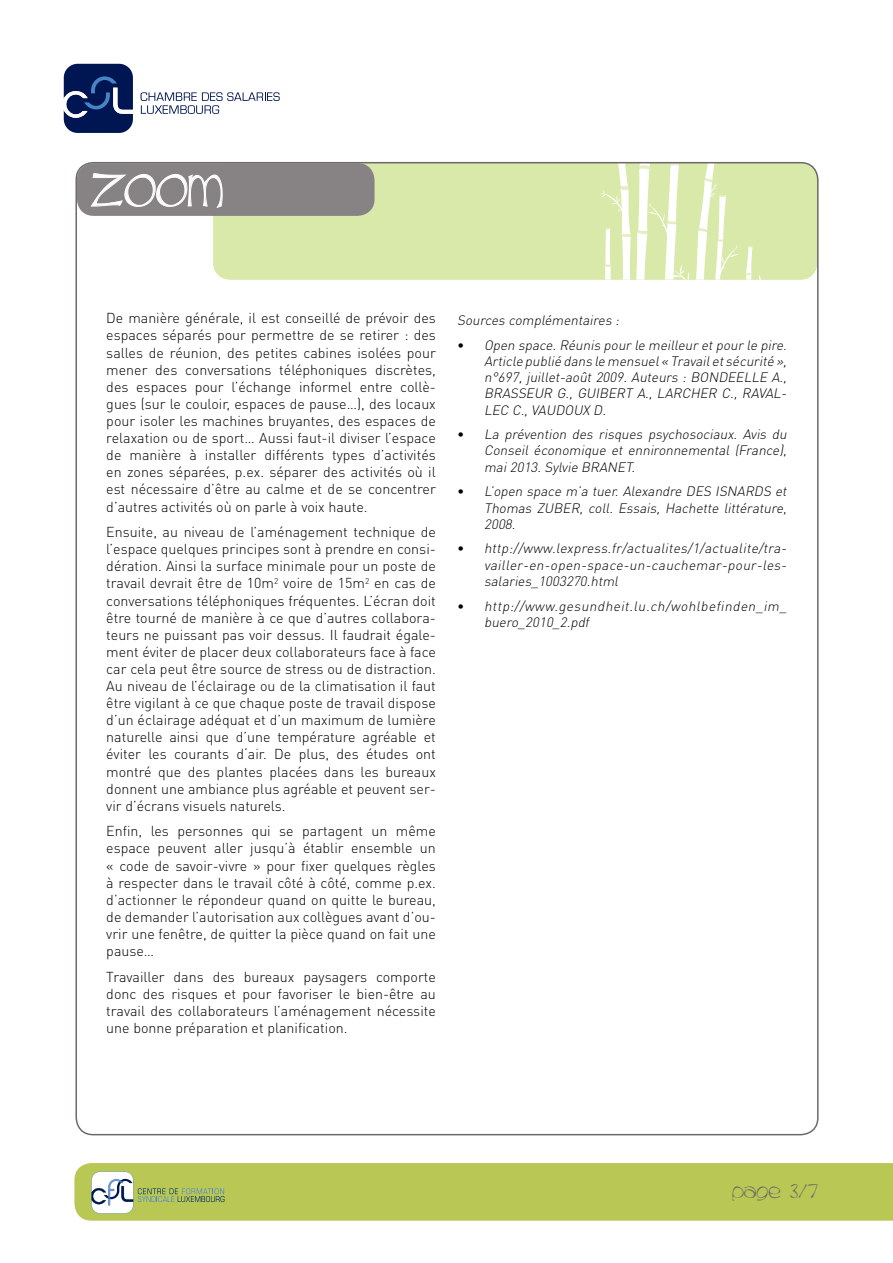
<style>
.page{position:relative;width:893px;height:1263px;background:#fff}
.page>*{position:absolute;margin:0;border:0;box-sizing:border-box;transform-origin:0 0}
.t1{font:45px "Trubble";color:#fff}
.t2{font:16.5px "Trubble";color:#6d686a}
.t3{font:300 14.25px/17.1px "DIN Pro";color:#000;text-align:justify}
.t4{font:italic 300 13.5px/16.2px "DIN Pro";color:#000;text-align:justify}
.s1{font-style:normal}
</style>
<div class="page">
<svg style="left:141px;top:92px;width:139px;height:22px"></svg>
<svg style="left:64px;top:64px;width:69px;height:69px"></svg>
<div style="left:74px;top:1163px;width:819px;height:58px;background:#b9c855"></div>
<svg style="left:91px;top:1171px;width:133px;height:42px"></svg>
<div style="left:213px;top:163px;width:604px;height:117px;background:#d9e9aa;border-radius:17px"></div>
<svg style="left:745px;top:246px;width:18px;height:34px"></svg>
<svg style="left:599px;top:165px;width:140px;height:115px"></svg>
<div style="left:77px;top:163px;width:298px;height:53px;background:#878284;border-radius:17px"></div>
<svg style="left:90px;top:173px;width:133px;height:43px"></svg>
<h1 class="t1" style="left:91px;top:167px;width:134px">ZOOM</h1>
<p class="t3" style="left:106px;top:309px;width:331px">De manière générale, il est conseillé de prévoir des espaces séparés pour permettre de se retirer : des salles de réunion, des petites cabines isolées pour mener des conversations téléphoniques discrètes, des espaces pour l’échange informel entre collè&shy;gues (sur le couloir, espaces de pause…), des locaux pour isoler les machines bruyantes, des espaces de relaxation ou de sport… Aussi faut-il diviser l’espace de manière à installer différents types d’activités en zones séparées, p.ex. séparer des activités où il est nécessaire d’être au calme et de se concentrer d’autres activités où on parle à voix haute.</p>
<p class="t3" style="left:106px;top:523px;width:331px">Ensuite, au niveau de l’aménagement technique de l’espace quelques principes sont à prendre en consi&shy;dération. Ainsi la surface minimale pour un poste de travail devrait être de 10m<sup>2</sup> voire de 15m<sup>2</sup> en cas de conversations téléphoniques fréquentes. L’écran doit être tourné de manière à ce que d’autres collabora&shy;teurs ne puissant pas voir dessus. Il faudrait égale&shy;ment éviter de placer deux collaborateurs face à face car cela peut être source de stress ou de distraction.<br>Au niveau de l’éclairage ou de la climatisation il faut être vigilant à ce que chaque poste de travail dispose d’un éclairage adéquat et d’un maximum de lumière naturelle ainsi que d’une température agréable et éviter les courants d‘air. De plus, des études ont montré que des plantes placées dans les bureaux donnent une ambiance plus agréable et peuvent ser&shy;vir d’écrans visuels naturels.</p>
<p class="t3" style="left:106px;top:822px;width:331px">Enfin, les personnes qui se partagent un même espace peuvent aller jusqu’à établir ensemble un « code de savoir-vivre » pour fixer quelques règles à respecter dans le travail côté à côté, comme p.ex. d’actionner le répondeur quand on quitte le bureau, de demander l’autorisation aux collègues avant d’ou&shy;vrir une fenêtre, de quitter la pièce quand on fait une pause…</p>
<p class="t3" style="left:106px;top:967px;width:331px">Travailler dans des bureaux paysagers comporte donc des risques et pour favoriser le bien-être au travail des collaborateurs l’aménagement nécessite une bonne préparation et planification.</p>
<p class="t4" style="left:457px;top:311px;width:166px">Sources complémentaires :</p>
<p class="t4" style="left:484px;top:336px;width:307px;text-indent:-27px"><span class="s1">•</span> Open space.Réunis pourle meilleuretpourle pire.<br>Article publié dans le mensuel« Travailetsécurité », n°697, juillet-août 2009. Auteurs : BONDEELLE A., BRASSEUR G., GUIBERT A., LARCHER C., RAVAL-LEC C.,VAUDOUX D.</p>
<p class="t4" style="left:484px;top:426px;width:307px;text-indent:-27px"><span class="s1">•</span> La prévention des risques psychosociaux. Avis du Conseil économique et ennironnemental (France), mai2013.Sylvie BRANET.</p>
<p class="t4" style="left:484px;top:483px;width:307px;text-indent:-27px"><span class="s1">•</span> L’open space m’a tuer. Alexandre DES ISNARDS et Thomas ZUBER, coll. Essais, Hachette littérature, 2008.</p>
<p class="t4" style="left:484px;top:540px;width:307px;text-indent:-27px"><span class="s1">•</span> http://www.lexpress.fr/actualites/1/actualite/tra&shy;vailler-en-open-space-un-cauchemar-pour-les&shy;salaries_1003270.html</p>
<p class="t4" style="left:484px;top:597px;width:307px;text-indent:-27px"><span class="s1">•</span> http://www.gesundheit.lu.ch/wohlbefinden_im_ buero_2010_2.pdf</p>
<p class="t2" style="left:732px;top:1183px;width:88px">PAGE 3/7</p>
</div>
